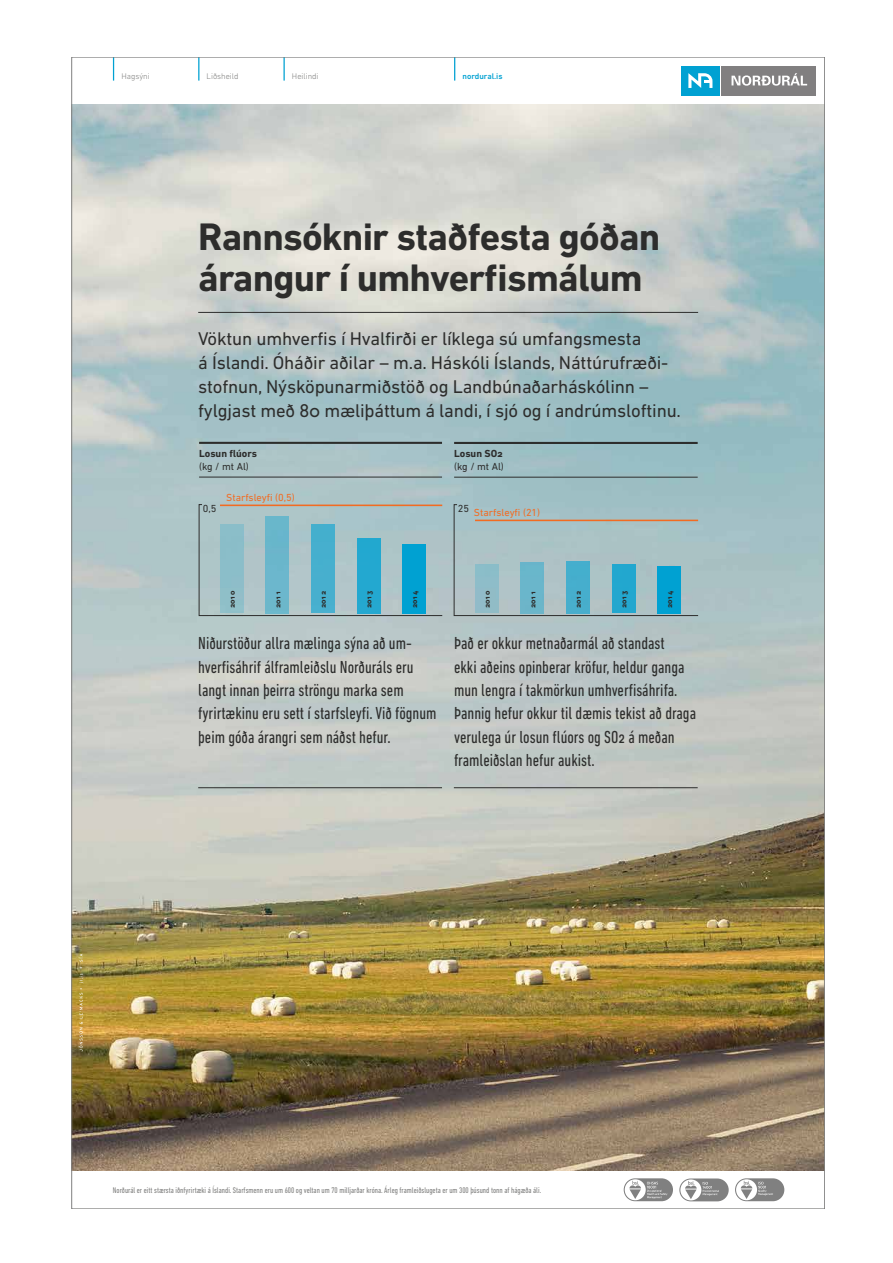
<style>
.page{position:relative;width:893px;height:1263px;background:#fff}
.page>*{position:absolute;margin:0;border:0;box-sizing:border-box;transform-origin:0 0}
.t1{font:700 39px/41px "DIN Next LT Pro";letter-spacing:-.02em;color:#2d2d2c}
.t2{font:18.75px/24px "DIN Next LT Pro";letter-spacing:-.01em;color:#2d2d2c}
.t3{font:condensed 17.7px/23.4px "DIN Next LT Pro";color:#2d2d2c}
.t4{font:10.35px "DIN Next LT Pro";color:#f26b22}
.t5{font:10.35px "DIN Next LT Pro";color:#2d2d2c}
.t6{font:700 10.35px "DIN Next LT Pro";color:#2d2d2c}
.t7{font:condensed 8.4px "DIN Next LT Pro";color:#80807f}
.t8{font:300 8.4px "DIN Next LT Pro";color:#80807f}
.t9{font:500 8.4px "DIN Next LT Pro";color:#00a1d2}
.t10{font:700 7.8px "DIN Next LT Pro";color:#2d2d2c}
</style>
<div class="page">
<img style="left:74px;top:104px;width:749px;height:1066px">
<hr style="left:198px;top:312px;width:500px;height:1px;background:#2d2d2c">
<svg style="left:679px;top:1178px;width:50px;height:23px"></svg>
<svg style="left:735px;top:1178px;width:49px;height:23px"></svg>
<svg style="left:624px;top:1178px;width:49px;height:23px"></svg>
<svg style="left:198px;top:59px;width:1px;height:22px"></svg>
<svg style="left:113px;top:59px;width:1px;height:22px"></svg>
<hr style="left:283px;top:57px;width:2px;height:24px;background:#00a1d2">
<svg style="left:454px;top:59px;width:1px;height:22px"></svg>
<hr style="left:198px;top:787px;width:244px;height:1px;background:#2d2d2c">
<hr style="left:454px;top:787px;width:244px;height:1px;background:#2d2d2c">
<svg style="left:79px;top:954px;width:4px;height:97px"></svg>
<div style="left:681px;top:66px;width:39px;height:29px;background:#00a1d2"></div>
<svg style="left:688px;top:73px;width:24px;height:15px"></svg>
<div style="left:722px;top:66px;width:94px;height:29px;background:#817f80"></div>
<svg style="left:731px;top:73px;width:76px;height:13px"></svg>
<hr style="left:199px;top:442px;width:243px;height:2px;background:#2d2d2c">
<hr style="left:199px;top:477px;width:243px;height:1px;background:#2d2d2c">
<svg style="left:199px;top:504px;width:244px;height:112px;background:#aac1c4"></svg>
<div style="left:220px;top:524px;width:24px;height:89px;background:#8bbec9"></div>
<div style="left:266px;top:516px;width:23px;height:97px;background:#6cb7cb"></div>
<div style="left:311px;top:524px;width:24px;height:89px;background:#47afce"></div>
<div style="left:357px;top:538px;width:23px;height:75px;background:#23a8d0"></div>
<div style="left:402px;top:544px;width:24px;height:69px;background:#00a1d2"></div>
<hr style="left:220px;top:504px;width:222px;height:2px;background:#f26b22">
<hr style="left:454px;top:442px;width:244px;height:2px;background:#2d2d2c">
<hr style="left:454px;top:477px;width:244px;height:1px;background:#2d2d2c">
<svg style="left:454px;top:504px;width:245px;height:112px;background:#99bcc3"></svg>
<div style="left:475px;top:565px;width:24px;height:48px;background:#8fbcc9"></div>
<div style="left:521px;top:562px;width:23px;height:51px;background:#6ab6cb"></div>
<div style="left:566px;top:561px;width:24px;height:52px;background:#46aecd"></div>
<hr style="left:475px;top:520px;width:223px;height:1px;background:#f26b22">
<p class="t8" style="left:121px;top:72px;width:30px">Hagsýni</p>
<p class="t8" style="left:207px;top:72px;width:33px">Liðsheild</p>
<p class="t8" style="left:292px;top:72px;width:28px">Heilindi</p>
<p class="t9" style="left:462px;top:72px;width:42px">nordural.is</p>
<h1 class="t1" style="left:198px;top:216px;width:464px">Rannsóknir staðfesta góðan árangur í umhverfismálum</h1>
<p class="t2" style="left:198px;top:327px;width:484px">Vöktun umhverfis í Hvalfirði er líklega sú umfangsmesta<br>á Íslandi. Óháðir aðilar – m.a. Háskóli Íslands, Náttúrufræði&shy;stofnun, Nýsköpunarmiðstöð og Landbúnaðarháskólinn – fylgjast með 80 mæliþáttum á landi, í sjó og í andrúmsloftinu.</p>
<p class="t6" style="left:199px;top:448px;width:59px">Losun flúors</p>
<p class="t5" style="left:199px;top:460px;width:51px">(kg / mt Al)</p>
<p class="t5" style="left:203px;top:503px;width:15px">0,5</p>
<p class="t4" style="left:226px;top:491px;width:70px">Starfsleyfi (0,5)</p>
<p class="t6" style="left:454px;top:448px;width:50px">Losun SO2</p>
<p class="t5" style="left:454px;top:460px;width:51px">(kg / mt Al)</p>
<p class="t4" style="left:458px;top:507px;width:84px"><sup>25</sup> Starfsleyfi (21)</p>
<p class="t10" style="left:228px;top:608px;width:19px;rotate:-90deg">2010</p>
<p class="t10" style="left:273px;top:608px;width:19px;rotate:-90deg">2011</p>
<p class="t10" style="left:319px;top:608px;width:19px;rotate:-90deg">2012</p>
<p class="t10" style="left:364px;top:608px;width:19px;rotate:-90deg">2013</p>
<p class="t10" style="left:410px;top:608px;width:19px;rotate:-90deg">2014</p>
<p class="t10" style="left:619px;top:608px;width:19px;rotate:-90deg">2013</p>
<p class="t10" style="left:665px;top:608px;width:19px;rotate:-90deg">2014</p>
<p class="t10" style="left:483px;top:608px;width:19px;rotate:-90deg">2010</p>
<p class="t10" style="left:528px;top:608px;width:19px;rotate:-90deg">2011</p>
<p class="t10" style="left:574px;top:608px;width:19px;rotate:-90deg">2012</p>
<p class="t3" style="left:198px;top:631px;width:240px">Niðurstöður allra mælinga sýna að um&shy;hverfisáhrif álframleiðslu Norðuráls eru langt innan þeirra ströngu marka sem fyrirtækinu eru sett í starfsleyfi. Við fögnum þeim góða árangri sem náðst hefur.</p>
<p class="t3" style="left:454px;top:632px;width:244px">Það er okkur metnaðarmál að standast<br>ekki aðeins opinberar kröfur, heldur ganga mun lengra í takmörkun umhverfisáhrifa.<br>Þannig hefur okkur til dæmis tekist að draga verulega úr losun flúors og SO2 á meðan framleiðslan hefur aukist.</p>
<p class="t7" style="left:113px;top:1185px;width:430px">Norðurál er eitt stærsta iðnfyrirtæki á Íslandi. Starfsmenn eru um 600 og veltan um 70 milljarðar króna. Árleg framleiðslugeta er um 300 þúsund tonn af hágæða áli.</p>
</div>
